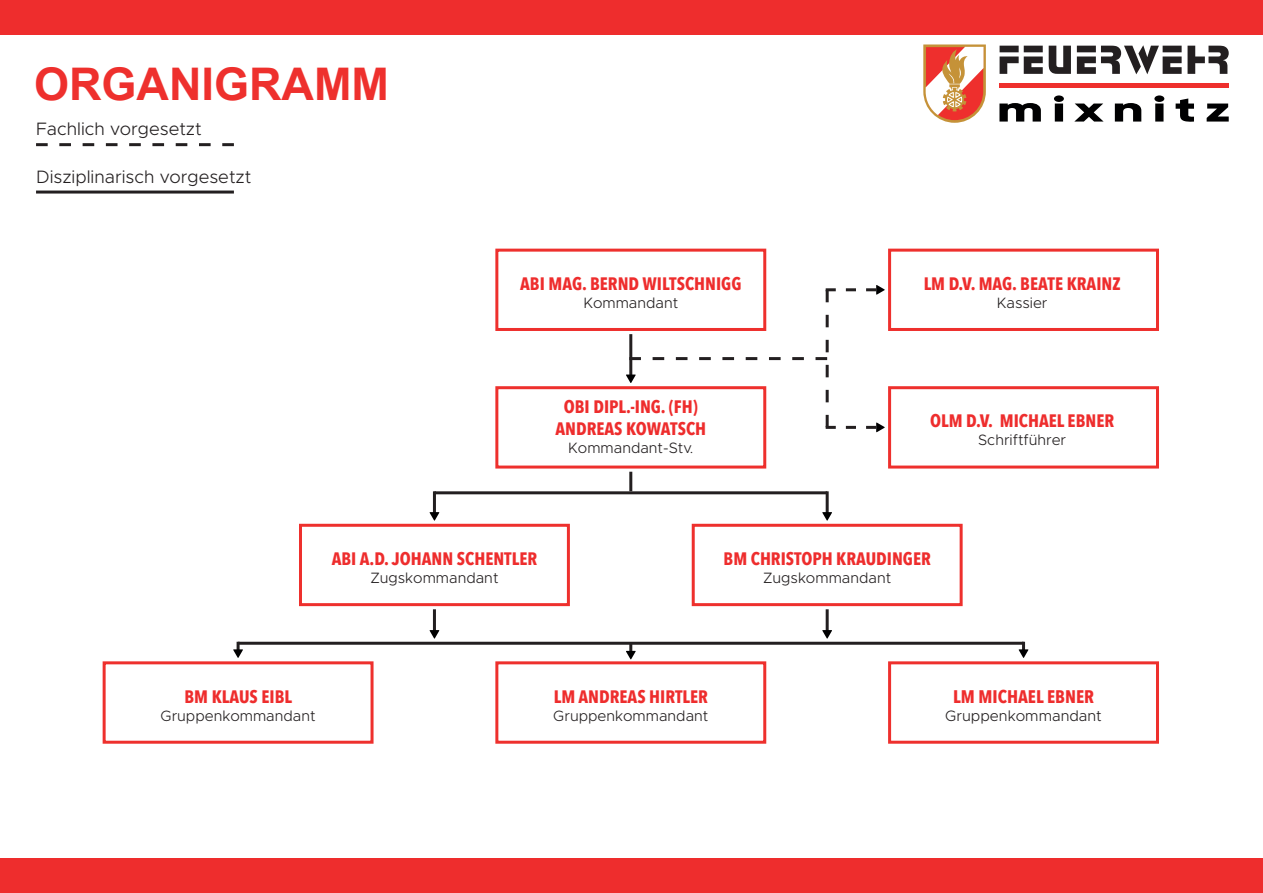
<style>
.page{position:relative;width:1263px;height:893px;background:#fff}
.page>*{position:absolute;margin:0;border:0;box-sizing:border-box;transform-origin:0 0}
.t1{font:700 45px "Arial";color:#ee302d}
.t2{font:700 18.15px "Avenir Next Condensed";color:#ee2d2d}
.t3{font:700 18px/21.6px "Avenir Next Condensed";color:#ee2d2d;text-align:center}
.t4{font:300 18px "Metropolis";color:#231f20}
.t5{font:300 15.15px "Metropolis";color:#231f20}
.t6{font:300 15px "Metropolis";color:#231f20}
</style>
<div class="page">
<svg style="left:999px;top:103px;width:42px;height:19px"></svg>
<svg style="left:1054px;top:95px;width:10px;height:27px"></svg>
<svg style="left:1074px;top:104px;width:29px;height:18px"></svg>
<svg style="left:1115px;top:103px;width:26px;height:19px"></svg>
<svg style="left:1154px;top:95px;width:10px;height:27px"></svg>
<svg style="left:1175px;top:98px;width:19px;height:24px"></svg>
<svg style="left:1206px;top:104px;width:23px;height:18px"></svg>
<svg style="left:999px;top:46px;width:44px;height:28px"></svg>
<svg style="left:1049px;top:46px;width:22px;height:28px"></svg>
<svg style="left:1077px;top:45px;width:104px;height:29px"></svg>
<svg style="left:1187px;top:46px;width:42px;height:28px"></svg>
<hr style="left:999px;top:84px;width:230px;height:4px;background:#ee2f2d">
<svg style="left:923px;top:44px;width:63px;height:79px"></svg>
<div style="left:0;top:0;width:1263px;height:34px;background:#ee2d2d"></div>
<div style="left:0;top:859px;width:1263px;height:34px;background:#ee2d2d"></div>
<div style="left:495px;top:249px;width:271px;height:82px;border:3px solid #ee302d"></div>
<div style="left:495px;top:386px;width:271px;height:83px;border:3px solid #ee302d"></div>
<div style="left:299px;top:524px;width:271px;height:82px;border:3px solid #ee302d"></div>
<div style="left:495px;top:661px;width:271px;height:83px;border:3px solid #ee302d"></div>
<div style="left:888px;top:661px;width:271px;height:83px;border:3px solid #ee302d"></div>
<div style="left:103px;top:661px;width:270px;height:83px;border:3px solid #ee302d"></div>
<div style="left:692px;top:524px;width:271px;height:82px;border:3px solid #ee302d"></div>
<div style="left:888px;top:249px;width:271px;height:82px;border:3px solid #ee302d"></div>
<div style="left:888px;top:386px;width:271px;height:83px;border:3px solid #ee302d"></div>
<hr style="left:629px;top:472px;width:3px;height:19px;background:#231f20">
<hr style="left:434px;top:491px;width:393px;height:3px;background:#231f20">
<hr style="left:433px;top:491px;width:3px;height:23px;background:#231f20">
<svg style="left:429px;top:512px;width:10px;height:9px"></svg>
<hr style="left:826px;top:491px;width:3px;height:23px;background:#231f20">
<svg style="left:822px;top:512px;width:10px;height:9px"></svg>
<hr style="left:826px;top:609px;width:3px;height:23px;background:#231f20">
<svg style="left:822px;top:630px;width:10px;height:9px"></svg>
<hr style="left:433px;top:609px;width:3px;height:23px;background:#231f20">
<svg style="left:429px;top:630px;width:10px;height:9px"></svg>
<hr style="left:238px;top:642px;width:785px;height:3px;background:#231f20">
<svg style="left:233px;top:642px;width:10px;height:16px"></svg>
<svg style="left:1018px;top:642px;width:10px;height:16px"></svg>
<svg style="left:626px;top:644px;width:10px;height:15px"></svg>
<svg style="left:626px;top:285px;width:259px;height:147px"></svg>
<svg style="left:36px;top:143px;width:198px;height:3px"></svg>
<hr style="left:36px;top:191px;width:198px;height:3px;background:#231f20">
<h1 class="t1" style="left:34px;top:55px;width:356px">ORGANIGRAMM</h1>
<p class="t4" style="left:36px;top:118px;width:167px">Fachlich vorgesetzt</p>
<p class="t4" style="left:36px;top:165px;width:217px">Disziplinarisch vorgesetzt</p>
<p class="t3" style="left:520px;top:273px;width:223px">ABI MAG. BERND WILTSCHNIGG</p>
<p class="t6" style="left:583px;top:293px;width:96px">Kommandant</p>
<p class="t3" style="left:555px;top:396px;width:152px">OBI DIPL.-ING. (FH)<br>ANDREAS KOWATSCH</p>
<p class="t6" style="left:568px;top:438px;width:127px">Kommandant-Stv.</p>
<p class="t3" style="left:924px;top:273px;width:198px">LM D.V. MAG. BEATE KRAINZ</p>
<p class="t6" style="left:997px;top:293px;width:52px">Kassier</p>
<p class="t3" style="left:930px;top:410px;width:185px">OLM D.V. MICHAEL EBNER</p>
<p class="t6" style="left:978px;top:431px;width:90px">Schriftführer</p>
<p class="t3" style="left:332px;top:548px;width:207px">ABI A.D. JOHANN SCHENTLER</p>
<p class="t6" style="left:370px;top:568px;width:130px">Zugskommandant</p>
<p class="t3" style="left:723px;top:548px;width:209px">BM CHRISTOPH KRAUDINGER</p>
<p class="t6" style="left:763px;top:568px;width:130px">Zugskommandant</p>
<p class="t3" style="left:184px;top:685px;width:109px">BM KLAUS EIBL</p>
<p class="t6" style="left:161px;top:706px;width:157px">Gruppenkommandant</p>
<p class="t3" style="left:554px;top:685px;width:156px">LM ANDREAS HIRTLER</p>
<p class="t6" style="left:553px;top:706px;width:157px">Gruppenkommandant</p>
<p class="t2" style="left:953px;top:685px;width:142px">LM MICHAEL EBNER</p>
<p class="t5" style="left:945px;top:706px;width:158px">Gruppenkommandant</p>
</div>
